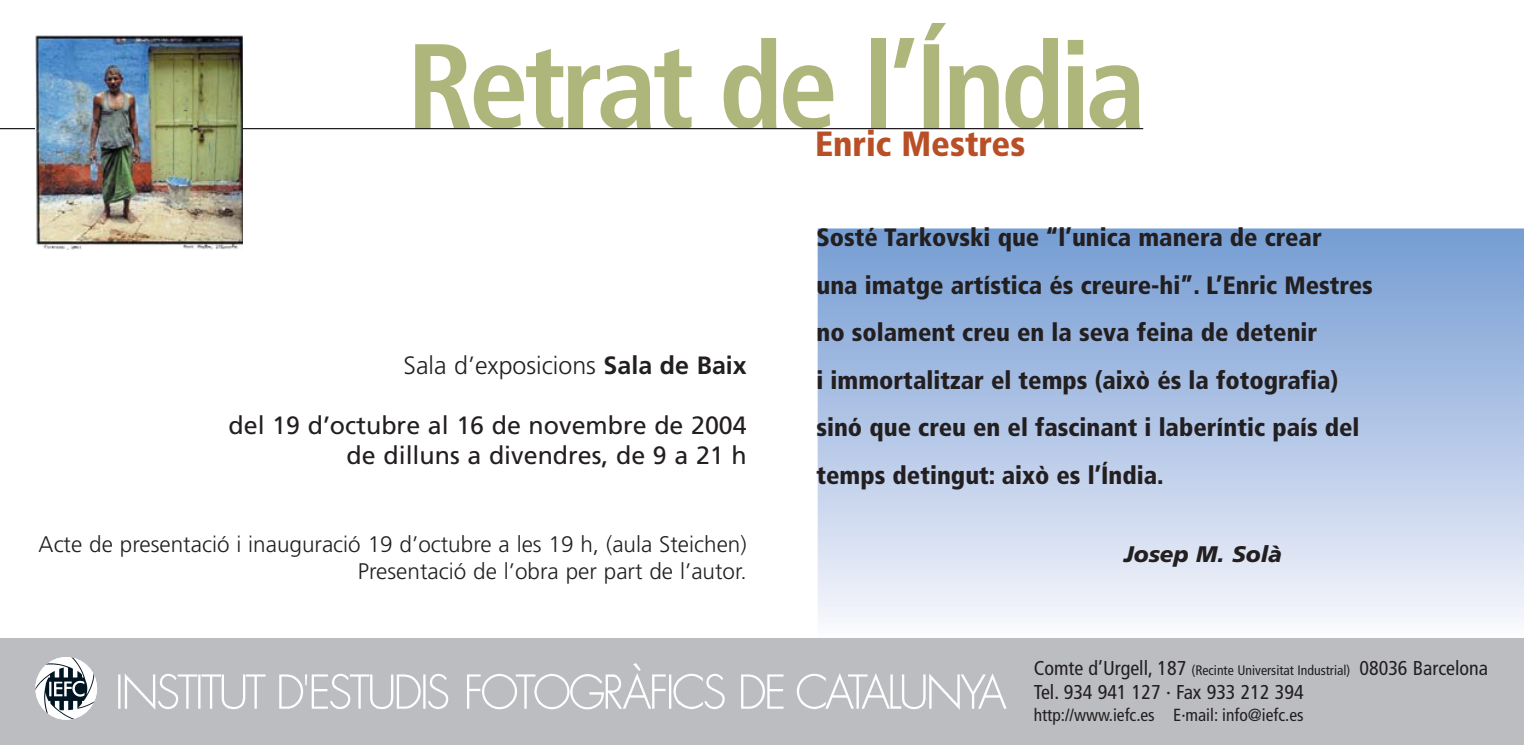
<style>
.page{position:relative;width:1524px;height:745px;background:#fff}
.page>*{position:absolute;margin:0;border:0;box-sizing:border-box;transform-origin:0 0}
.t1{font:700 condensed 120px "Frutiger";letter-spacing:-.04em;color:#afb67b}
.t2{font:900 condensed 35px "Frutiger";color:#b84f26}
.t3{font:900 condensed 25px/47.5px "Frutiger";color:#231f20}
.t4{font:25px/30px "Frutiger";color:#231f20;text-align:right}
.t5{font:300 25px "Frutiger";color:#231f20}
.t6{font:300 22.5px/27px "Frutiger";color:#231f20;text-align:right}
.t7{font:italic 900 22.5px "Frutiger";color:#231f20}
.t8{font:condensed 20px/24px "Frutiger";color:#231f20}
.t9{font:condensed 17.5px "Frutiger";color:#231f20}
.s1{font-weight:700}
.s2{font-size:13.75px}
</style>
<div class="page">
<div style="left:817px;top:228px;width:707px;height:410px;background:linear-gradient(to bottom,#729ad2,#f8f7fc)"></div>
<div style="left:0;top:638px;width:1524px;height:106px;background:#bbbdc0"></div>
<img style="left:118px;top:663px;width:889px;height:47px">
<img style="left:35px;top:656px;width:62px;height:63px;border-radius:50%">
<hr style="left:0;top:128px;width:1143px;height:1px;background:#231f20">
<img style="left:35px;top:35px;width:207px;height:214px">
<h1 class="t1" style="left:407px;top:38px;width:740px">Retrat de l’Índia</h1>
<h2 class="t2" style="left:815px;top:129px;width:212px">Enric Mestres</h2>
<p class="t5" style="left:403px;top:355px;width:345px">Sala d’exposicions <span class="s1">Sala de Baix</span></p>
<p class="t4" style="left:228px;top:412px;width:520px">del 19 d’octubre al 16 de novembre de 2004 de dilluns a divendres, de 9 a 21 h</p>
<p class="t6" style="left:39px;top:532px;width:709px">Acte de presentació i inauguració 19 d’octubre a les 19 h, (aula Steichen)<br>Presentació de l’obra per part de l’autor.</p>
<p class="t3" style="left:816px;top:215px;width:558px">Sosté Tarkovski que “l’unica manera de crear<br>una imatge artística és creure-hi”. L’Enric Mestres no solament creu en la seva feina de detenir<br>i immortalitzar el temps (això és la fotografia) sinó que creu en el fascinant i laberíntic país del temps detingut: això es l’Índia.</p>
<p class="t7" style="left:1123px;top:544px;width:160px">Josep M. Solà</p>
<p class="t8" style="left:1033px;top:657px;width:456px">Comte d’Urgell, 187 <span class="s2">(Recinte Universitat Industrial)</span> 08036 Barcelona<br>Tel. 934 941 127 · Fax 933 212 394</p>
<p class="t9" style="left:1033px;top:707px;width:271px">http://www.iefc.es E·mail: info@iefc.es</p>
</div>
